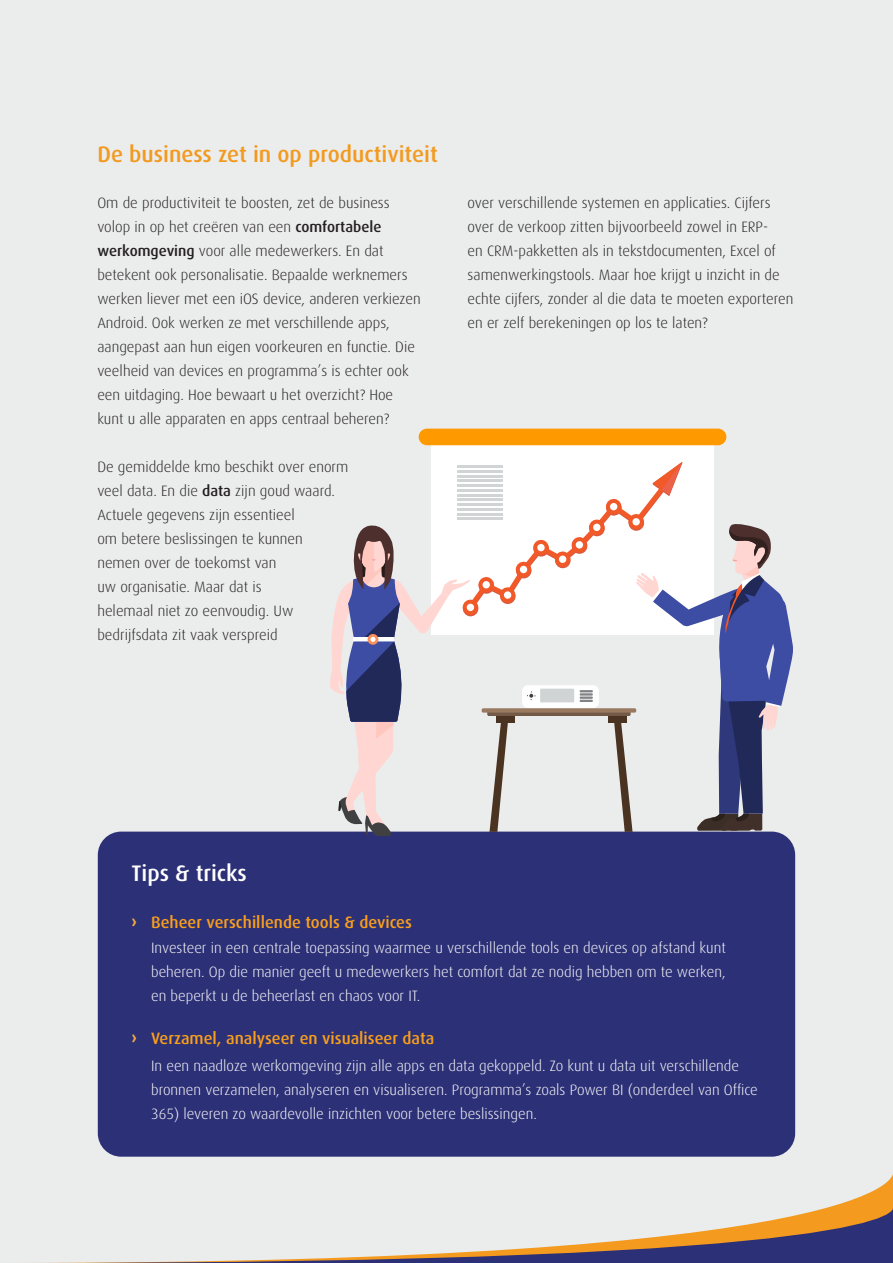
<style>
.page{position:relative;width:893px;height:1263px;background:#ebecec}
.page>*{position:absolute;margin:0;border:0;box-sizing:border-box;transform-origin:0 0}
.t1{font:500 22.5px "Dax";color:#f39a1f}
.t2{font:500 22.5px "Dax";color:#fff}
.t3{font:500 16.5px "Dax";color:#f99f1c}
.t4{font:300 15px/24px "Dax";color:#231f20}
.t5{font:300 15px/24px "Dax";color:#fff;text-align:justify}
.s1{font-weight:500}
.s2{font-family:"Calibri";font-weight:700;font-size:18px;color:#f7aa40}
</style>
<div class="page">
<svg style="left:826px;top:1174px;width:67px;height:34px"></svg>
<svg style="left:42px;top:1208px;width:851px;height:55px"></svg>
<div style="left:98px;top:831px;width:697px;height:326px;background:#2c3076;border-radius:23px"></div>
<div style="left:431px;top:438px;width:283px;height:197px;background:#fff"></div>
<div style="left:419px;top:429px;width:307px;height:16px;background:#f90;border-radius:8px"></div>
<svg style="left:330px;top:462px;width:463px;height:374px"></svg>
<h1 class="t1" style="left:97px;top:142px;width:342px">De business zet in op productiviteit</h1>
<p class="t4" style="left:97px;top:190px;width:325px">Om de productiviteit te boosten, zet de business volop in op het creëren van een <span class="s1">comfortabele werkomgeving</span> voor alle medewerkers. En dat betekent ook personalisatie. Bepaalde werknemers werken liever met een iOS device, anderen verkiezen Android. Ook werken ze met verschillende apps, aangepast aan hun eigen voorkeuren en functie. Die veelheid van devices en programma’s is echter ook een uitdaging. Hoe bewaart u het overzicht? Hoe kunt u alle apparaten en apps centraal beheren?</p>
<p class="t4" style="left:97px;top:454px;width:253px">De gemiddelde kmo beschikt over enorm veel data. En die <span class="s1">data</span> zijn goud waard.<br>Actuele gegevens zijn essentieel<br>om betere beslissingen te kunnen nemen over de toekomst van<br>uw organisatie. Maar dat is<br>helemaal niet zo eenvoudig. Uw bedrijfsdata zit vaak verspreid</p>
<p class="t4" style="left:468px;top:190px;width:327px">over verschillende systemen en applicaties. Cijfers over de verkoop zitten bijvoorbeeld zowel in ERP-<br>en CRM-pakketten als in tekstdocumenten, Excel of samenwerkingstools. Maar hoe krijgt u inzicht in de echte cijfers, zonder al die data te moeten exporteren en er zelf berekeningen op los te laten?</p>
<h1 class="t2" style="left:132px;top:861px;width:117px">Tips &amp; tricks</h1>
<p class="t3" style="left:131px;top:913px;width:283px"><span class="s2">›</span> Beheer verschillende tools &amp; devices</p>
<p class="t5" style="left:151px;top:936px;width:576px">Investeer in een centrale toepassing waarmee u verschillende tools en devices op afstand kunt beheren. Op die manier geeft u medewerkers het comfort dat ze nodig hebben om te werken, en beperkt u de beheerlast en chaos voor IT.</p>
<p class="t3" style="left:131px;top:1029px;width:305px"><span class="s2">›</span> Verzamel, analyseer en visualiseer data</p>
<p class="t5" style="left:151px;top:1054px;width:608px;text-align:left">In een naadloze werkomgeving zijn alle apps en data gekoppeld. Zo kunt u data uit verschillende bronnen verzamelen, analyseren en visualiseren. Programma’s zoals Power BI (onderdeel van Office<br>365) leveren zo waardevolle inzichten voor betere beslissingen.</p>
</div>
